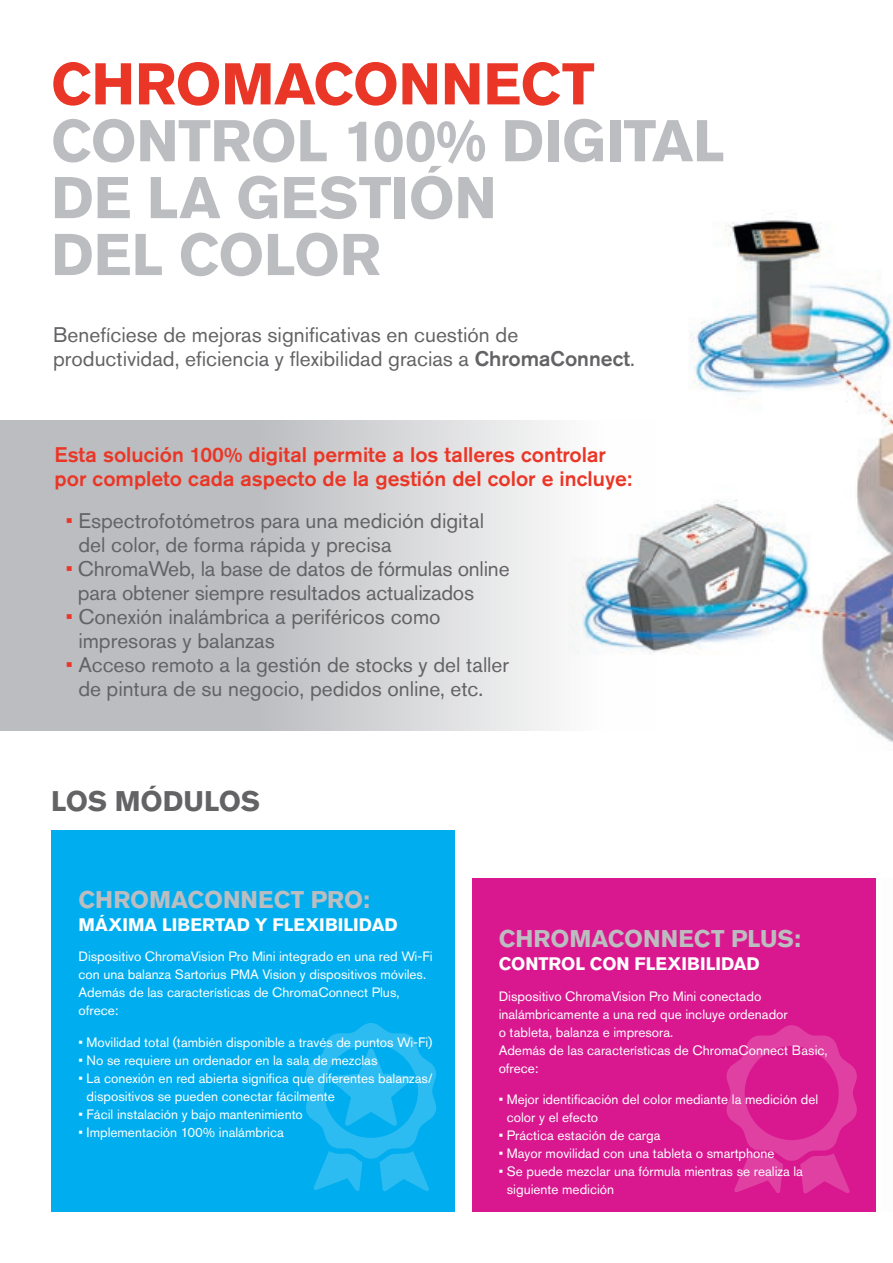
<style>
.page{position:relative;width:893px;height:1263px;background:#fff}
.page>*{position:absolute;margin:0;border:0;box-sizing:border-box;transform-origin:0 0}
.t1{font:700 58.2px/56.8px "Akzidenz Grotesk Std";letter-spacing:-.01em;color:#bcbdc0}
.t2{font:700 58.2px "Akzidenz Grotesk Std";letter-spacing:-.01em;color:#ea3626}
.t3{font:700 28.2px "Akzidenz Grotesk Std";letter-spacing:-.005em;color:#636366}
.t4{font:700 24px "Akzidenz Grotesk Std";color:#bcbdc0}
.t5{font:21px/24px "Akzidenz Grotesk Std";color:#636366}
.t6{font:500 21px/24px "Akzidenz Grotesk Std";color:#ea3626}
.t7{font:700 18px "Akzidenz Grotesk Std";color:#fff}
.t8{font:13.5px/18px "Akzidenz Grotesk Std";color:#fff}
.s1{font-weight:500}
.s2{color:#ea3626}
</style>
<div class="page">
<img style="left:547px;top:213px;width:346px;height:530px">
<div style="left:472px;top:878px;width:404px;height:333px;background:#d9188f"></div>
<div style="left:51px;top:830px;width:404px;height:381px;background:#00aeef"></div>
<svg style="left:726px;top:1025px;width:131px;height:168px"></svg>
<svg style="left:306px;top:1023px;width:130px;height:168px"></svg>
<svg style="left:0;top:420px;width:657px;height:310px"></svg>
<h1 class="t2" style="left:51px;top:50px;width:545px">CHROMACONNECT</h1>
<h1 class="t1" style="left:51px;top:113px;width:675px">CONTROL 100% DIGITAL<br>DE LA GESTIÓN<br>DEL COLOR</h1>
<h3 class="t5" style="left:53px;top:323px;width:583px">Benefíciese de mejoras significativas en cuestión de productividad, eficiencia y flexibilidad gracias a <span class="s1">ChromaConnect</span>.</h3>
<h3 class="t6" style="left:55px;top:442px;width:579px">Esta solución 100% digital permite a los talleres controlar por completo cada aspecto de la gestión del color e incluye:</h3>
<h3 class="t5" style="left:78px;top:509px;width:407px;text-indent:-13px"><span class="s2">•</span> Espectrofotómetros para una medición digital del color, de forma rápida y precisa</h3>
<h3 class="t5" style="left:78px;top:557px;width:433px;text-indent:-12px"><span class="s2">•</span> ChromaWeb, la base de datos de fórmulas online para obtener siempre resultados actualizados</h3>
<h3 class="t5" style="left:78px;top:605px;width:364px;text-indent:-13px"><span class="s2">•</span> Conexión inalámbrica a periféricos como impresoras y balanzas</h3>
<h3 class="t5" style="left:78px;top:653px;width:432px;text-indent:-13px"><span class="s2">•</span> Acceso remoto a la gestión de stocks y del taller de pintura de su negocio, pedidos online, etc.</h3>
<h2 class="t3" style="left:51px;top:785px;width:211px">LOS MÓDULOS</h2>
<h3 class="t4" style="left:78px;top:886px;width:293px">CHROMACONNECT PRO:</h3>
<h3 class="t7" style="left:78px;top:914px;width:321px">MÁXIMA LIBERTAD Y FLEXIBILIDAD</h3>
<p class="t8" style="left:78px;top:947px;width:355px">Dispositivo ChromaVision Pro Mini integrado en una red Wi-Fi con una balanza Sartorius PMA Vision y dispositivos móviles.<br>Además de las características de ChromaConnect Plus, ofrece:</p>
<p class="t8" style="left:78px;top:1033px;width:356px">• Movilidad total (también disponible a través de puntos Wi-Fi)</p>
<p class="t8" style="left:78px;top:1051px;width:301px">• No se requiere un ordenador en la sala de mezclas</p>
<p class="t8" style="left:87px;top:1069px;width:347px;text-indent:-8px">• La conexión en red abierta significa que diferentes balanzas/ dispositivos se pueden conectar fácilmente</p>
<p class="t8" style="left:78px;top:1105px;width:226px">• Fácil instalación y bajo mantenimiento</p>
<p class="t8" style="left:78px;top:1123px;width:207px">• Implementación 100% inalámbrica</p>
<h3 class="t4" style="left:499px;top:925px;width:304px">CHROMACONNECT PLUS:</h3>
<h3 class="t7" style="left:499px;top:953px;width:263px">CONTROL CON FLEXIBILIDAD</h3>
<p class="t8" style="left:499px;top:987px;width:330px">Dispositivo ChromaVision Pro Mini conectado inalámbricamente a una red que incluye ordenador<br>o tableta, balanza e impresora.<br>Además de las características de ChromaConnect Basic, ofrece:</p>
<p class="t8" style="left:507px;top:1090px;width:313px;text-indent:-8px">• Mejor identificación del color mediante la medición del color y el efecto</p>
<p class="t8" style="left:499px;top:1126px;width:163px">• Práctica estación de carga</p>
<p class="t8" style="left:499px;top:1144px;width:277px">• Mayor movilidad con una tableta o smartphone</p>
<p class="t8" style="left:507px;top:1162px;width:298px;text-indent:-8px">• Se puede mezclar una fórmula mientras se realiza la siguiente medición</p>
</div>
